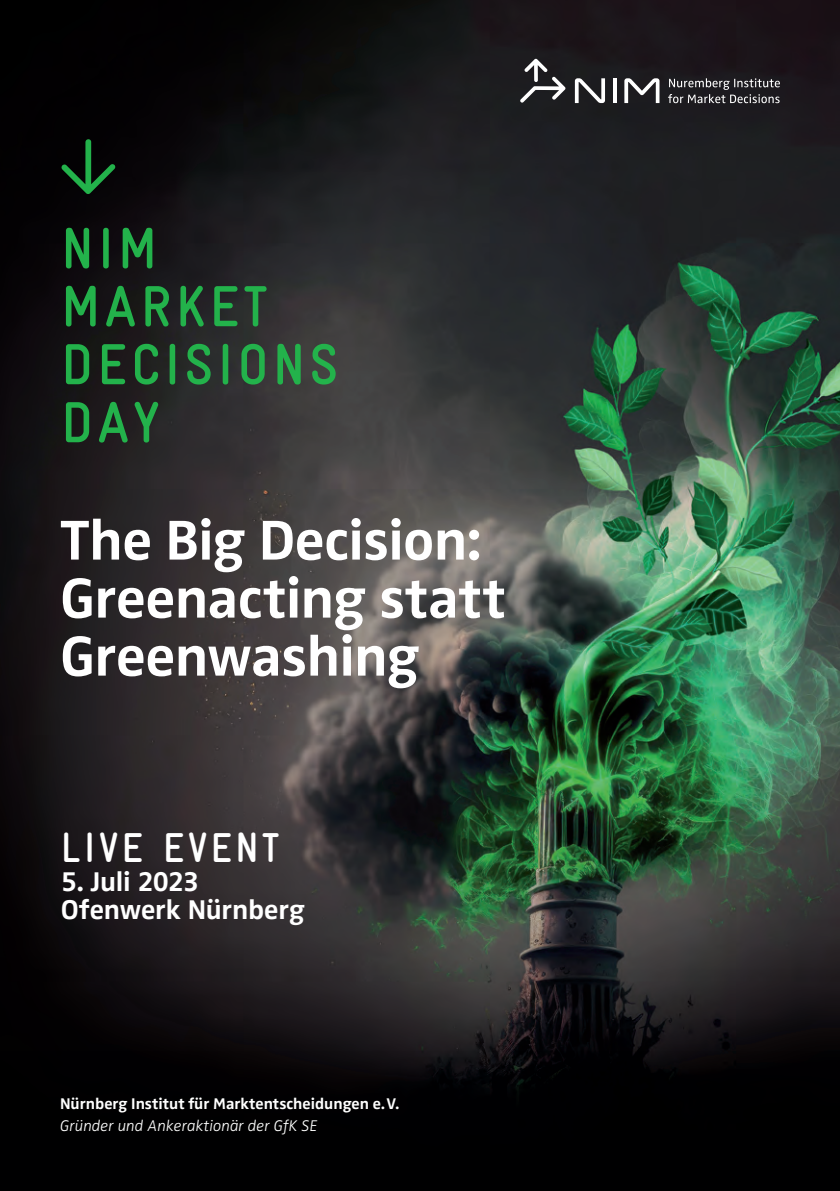
<style>
.page{position:relative;width:840px;height:1191px;background:#fff}
.page>*{position:absolute;margin:0;border:0;box-sizing:border-box;transform-origin:0 0}
.t1{font:700 58px/58px "Zwo OT";letter-spacing:-.01em;color:#fff}
.t2{font:700 condensed 58px/58px "Gravur";letter-spacing:.08em;color:#23b24b}
.t3{font:700 condensed 42px "Gravur";letter-spacing:.08em;color:#fff}
.t4{font:700 28px/28px "Zwo OT";letter-spacing:-.01em;color:#fff}
.t5{font:700 16px "Zwo OT";color:#fff}
.t6{font:italic 300 16px "Zwo OT";color:#fff}
</style>
<div class="page">
<img style="left:0;top:0;width:839px;height:1191px">
<svg style="left:61px;top:139px;width:54px;height:55px;background:#0b2a14"></svg>
<svg style="left:574px;top:78px;width:30px;height:25px"></svg>
<svg style="left:612px;top:78px;width:4px;height:25px"></svg>
<svg style="left:624px;top:78px;width:35px;height:25px"></svg>
<svg style="left:520px;top:59px;width:45px;height:44px"></svg>
<svg style="left:667px;top:78px;width:112px;height:25px;background:#49484c"></svg>
<p class="t2" style="left:61px;top:219px;width:278px">NIM<br>MARKET<br>DECISIONS<br>DAY</p>
<p class="t1" style="left:60px;top:512px;width:447px">The Big Decision:<br>Greenacting statt<br>Greenwashing</p>
<p class="t3" style="left:61px;top:824px;width:219px">LIVE EVENT</p>
<p class="t4" style="left:61px;top:867px;width:245px">5. Juli 2023<br>Ofenwerk Nürnberg</p>
<p class="t5" style="left:60px;top:1094px;width:340px">Nürnberg Institut für Marktentscheidungen e.V.</p>
<p class="t6" style="left:60px;top:1116px;width:259px">Gründer und Ankeraktionär der GfK SE</p>
</div>
